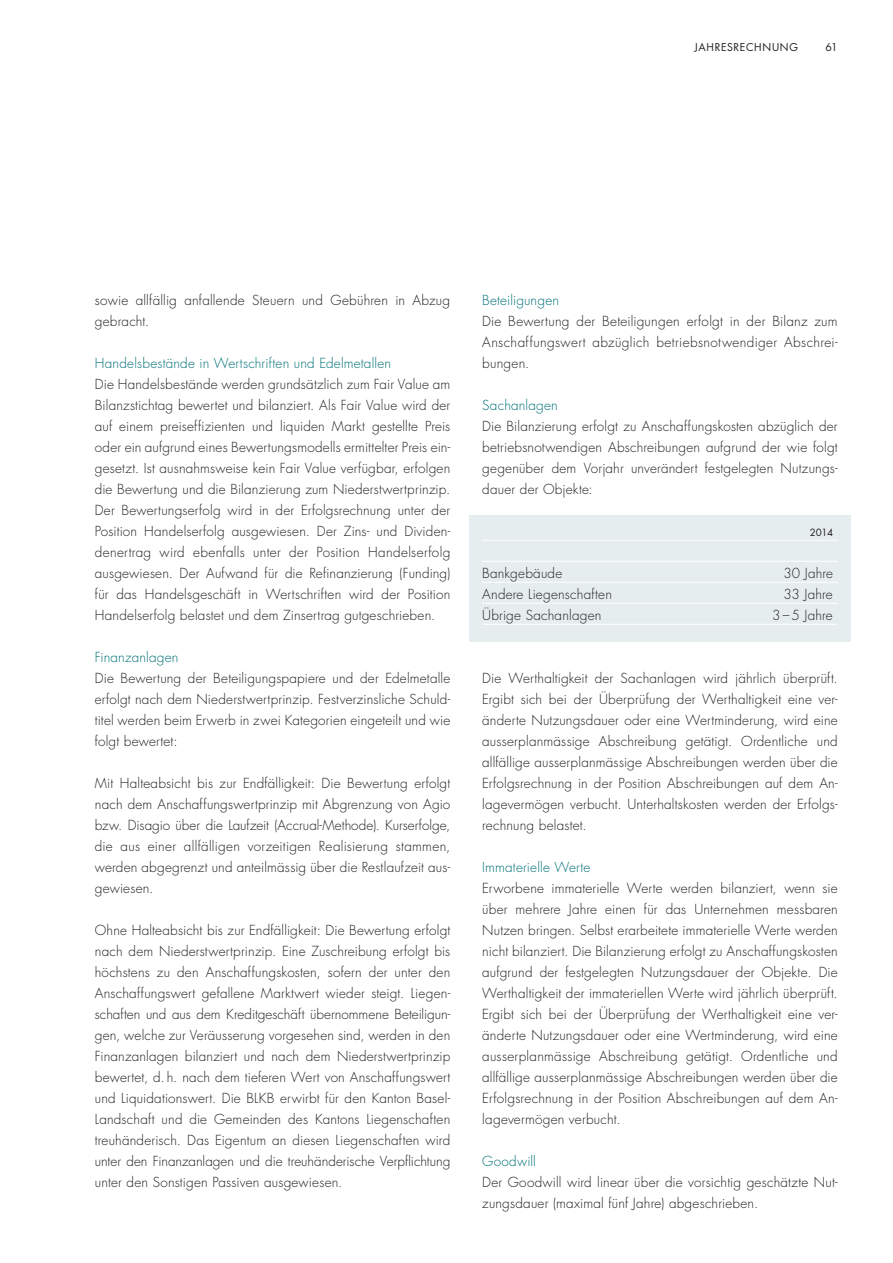
<style>
.page{position:relative;width:893px;height:1263px;background:#fff}
.page>*{position:absolute;margin:0;border:0;box-sizing:border-box;transform-origin:0 0}
.t1{font:300 13.5px/21px "Futura Std";letter-spacing:.015em;color:#231f20;text-align:justify}
.t2{font:300 13.5px "Futura Std";letter-spacing:.015em;color:#007178}
.t3{font:10.5px "Futura Std";letter-spacing:.06em;color:#231f20}
.t4{font:9.75px "Futura Std";color:#231f20}
</style>
<div class="page">
<div style="left:469px;top:516px;width:381px;height:126px;background:#e6edee"></div>
<hr style="left:482px;top:540px;width:356px;height:1px;background:#fff">
<hr style="left:482px;top:561px;width:356px;height:1px;background:#fff">
<hr style="left:482px;top:582px;width:356px;height:1px;background:#fff">
<hr style="left:482px;top:603px;width:356px;height:1px;background:#fff">
<hr style="left:482px;top:624px;width:356px;height:1px;background:#fff">
<p class="t3" style="left:695px;top:41px;width:105px">JAHRESRECHNUNG</p>
<p class="t3" style="left:825px;top:41px;width:14px">61</p>
<p class="t1" style="left:95px;top:290px;width:357px">sowie allfällig anfallende Steuern und Gebühren in Abzug gebracht.</p>
<p class="t2" style="left:95px;top:354px;width:298px">Handelsbestände in Wertschriften und Edelmetallen</p>
<p class="t1" style="left:95px;top:374px;width:357px">Die Handelsbestände werden grundsätzlich zum Fair Value am Bilanzstichtag bewertet und bilanziert. Als Fair Value wird der auf einem preiseffizienten und liquiden Markt gestellte Preis oder ein aufgrund eines Bewertungsmodells ermittelter Preis ein&shy;gesetzt. Ist ausnahmsweise kein Fair Value verfügbar, erfolgen die Bewertung und die Bilanzierung zum Niederstwertprinzip.<br>Der Bewertungserfolg wird in der Erfolgsrechnung unter der Position Handelserfolg ausgewiesen. Der Zins- und Dividen&shy;denertrag wird ebenfalls unter der Position Handelserfolg ausgewiesen. Der Aufwand für die Refinanzierung (Funding) für das Handelsgeschäft in Wertschriften wird der Position Handelserfolg belastet und dem Zinsertrag gutgeschrieben.</p>
<p class="t2" style="left:95px;top:649px;width:85px">Finanzanlagen</p>
<p class="t1" style="left:95px;top:668px;width:357px">Die Bewertung der Beteiligungspapiere und der Edelmetalle erfolgt nach dem Niederstwertprinzip. Festverzinsliche Schuld&shy;titel werden beim Erwerb in zwei Kategorien eingeteilt und wie folgt bewertet:</p>
<p class="t1" style="left:95px;top:773px;width:357px">Mit Halteabsicht bis zur Endfälligkeit: Die Bewertung erfolgt nach dem Anschaffungswertprinzip mit Abgrenzung von Agio bzw. Disagio über die Laufzeit (Accrual-Methode). Kurserfolge, die aus einer allfälligen vorzeitigen Realisierung stammen, werden abgegrenzt und anteilmässig über die Restlaufzeit aus&shy;gewiesen.</p>
<p class="t1" style="left:95px;top:920px;width:357px">Ohne Halteabsicht bis zur Endfälligkeit: Die Bewertung erfolgt nach dem Niederstwertprinzip. Eine Zuschreibung erfolgt bis höchstens zu den Anschaffungskosten, sofern der unter den Anschaffungswert gefallene Marktwert wieder steigt. Liegen&shy;schaften und aus dem Kreditgeschäft übernommene Beteiligun&shy;gen, welche zur Veräusserung vorgesehen sind, werden in den Finanzanlagen bilanziert und nach dem Niederstwertprinzip bewertet, d. h. nach dem tieferen Wert von Anschaffungswert und Liquidationswert. Die BLKB erwirbt für den Kanton Basel-Landschaft und die Gemeinden des Kantons Liegenschaften treuhänderisch. Das Eigentum an diesen Liegenschaften wird unter den Finanzanlagen und die treuhänderische Verpflichtung unter den Sonstigen Passiven ausgewiesen.</p>
<p class="t2" style="left:482px;top:291px;width:78px">Beteiligungen</p>
<p class="t1" style="left:482px;top:311px;width:357px">Die Bewertung der Beteiligungen erfolgt in der Bilanz zum Anschaffungswert abzüglich betriebsnotwendiger Abschrei&shy;bungen.</p>
<p class="t2" style="left:482px;top:396px;width:77px">Sachanlagen</p>
<p class="t1" style="left:482px;top:416px;width:357px">Die Bilanzierung erfolgt zu Anschaffungskosten abzüglich der betriebsnotwendigen Abschreibungen aufgrund der wie folgt gegenüber dem Vorjahr unverändert festgelegten Nutzungs&shy;dauer der Objekte:</p>
<p class="t4" style="left:810px;top:526px;width:25px">2014</p>
<p class="t1" style="left:482px;top:563px;width:82px">Bankgebäude</p>
<p class="t1" style="left:783px;top:563px;width:51px">30 Jahre</p>
<p class="t1" style="left:482px;top:584px;width:131px">Andere Liegenschaften</p>
<p class="t1" style="left:784px;top:584px;width:51px">33 Jahre</p>
<p class="t1" style="left:482px;top:605px;width:121px">Übrige Sachanlagen</p>
<p class="t1" style="left:772px;top:605px;width:62px">3 –5 Jahre</p>
<p class="t1" style="left:482px;top:668px;width:357px">Die Werthaltigkeit der Sachanlagen wird jährlich überprüft.<br>Ergibt sich bei der Überprüfung der Werthaltigkeit eine ver&shy;änderte Nutzungsdauer oder eine Wertminderung, wird eine ausserplanmässige Abschreibung getätigt. Ordentliche und allfällige ausserplanmässige Abschreibungen werden über die Erfolgsrechnung in der Position Abschreibungen auf dem An&shy;lagevermögen verbucht. Unterhaltskosten werden der Erfolgs&shy;rechnung belastet.</p>
<p class="t2" style="left:482px;top:859px;width:110px">Immaterielle Werte</p>
<p class="t1" style="left:482px;top:878px;width:357px">Erworbene immaterielle Werte werden bilanziert, wenn sie über mehrere Jahre einen für das Unternehmen messbaren Nutzen bringen. Selbst erarbeitete immaterielle Werte werden nicht bilanziert. Die Bilanzierung erfolgt zu Anschaffungskosten aufgrund der festgelegten Nutzungsdauer der Objekte. Die Werthaltigkeit der immateriellen Werte wird jährlich überprüft.<br>Ergibt sich bei der Überprüfung der Werthaltigkeit eine ver&shy;änderte Nutzungsdauer oder eine Wertminderung, wird eine ausserplanmässige Abschreibung getätigt. Ordentliche und allfällige ausserplanmässige Abschreibungen werden über die Erfolgsrechnung in der Position Abschreibungen auf dem An&shy;lagevermögen verbucht.</p>
<p class="t2" style="left:482px;top:1153px;width:55px">Goodwill</p>
<p class="t1" style="left:482px;top:1172px;width:357px">Der Goodwill wird linear über die vorsichtig geschätzte Nut&shy;zungsdauer (maximal fünf Jahre) abgeschrieben.</p>
</div>
